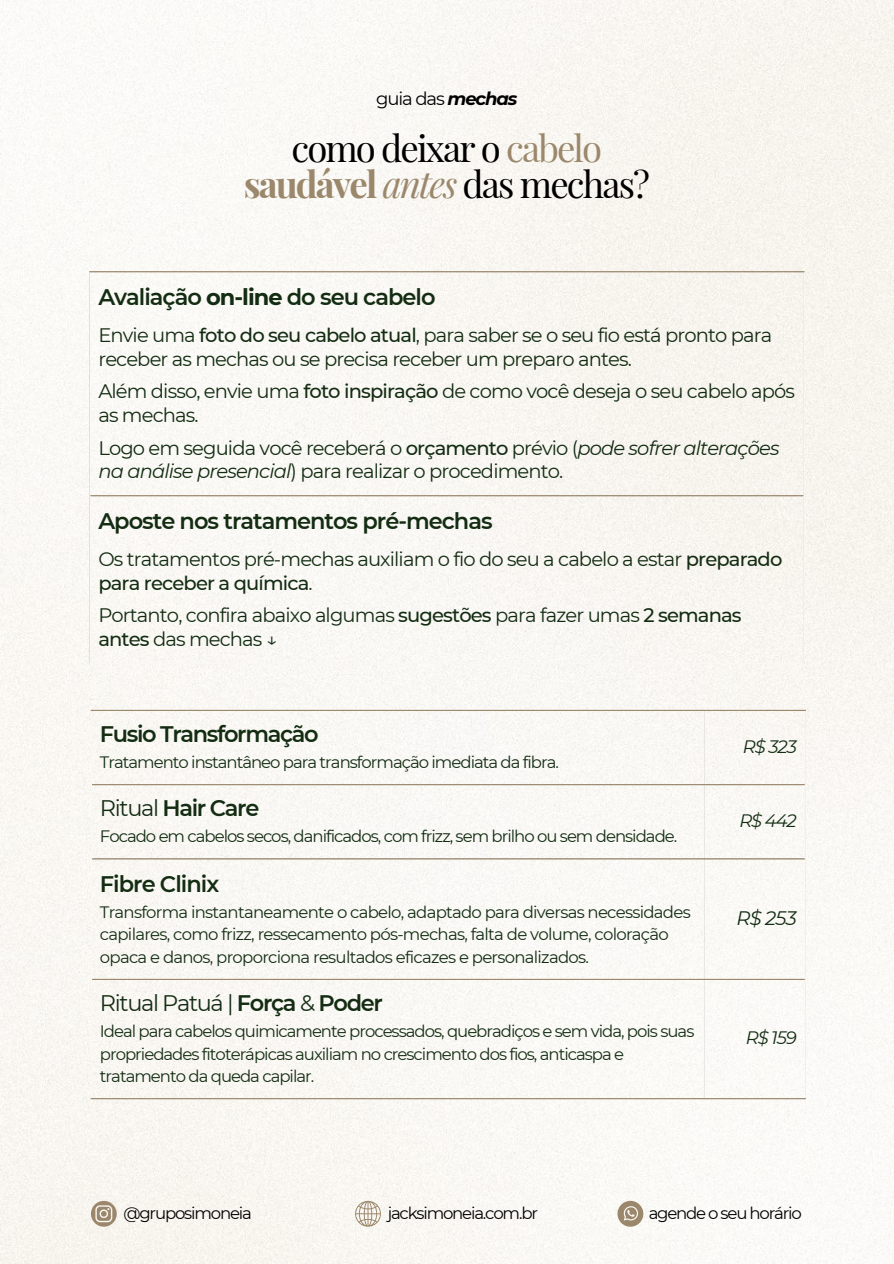
<style>
.page{position:relative;width:894px;height:1264px;background:#fff}
.page>*{position:absolute;margin:0;border:0;box-sizing:border-box;transform-origin:0 0}
.t1{font:36.45px/36px "Playfair Display";letter-spacing:-.05em;color:#000;text-align:center}
.t2{font:600 22.5px "Montserrat";letter-spacing:-.045em;color:#132c12}
.t3{font:22.5px "Montserrat";letter-spacing:-.06em;color:#132c12}
.t4{font:19.5px/23.7px "Montserrat";letter-spacing:-.045em;color:#132c12}
.t5{font:italic 19.5px "Montserrat";color:#132c12}
.t6{font:italic 18px "Montserrat";letter-spacing:-.06em;color:#132c12}
.t7{font:18px "Montserrat";letter-spacing:-.06em;color:#000}
.t8{font:16.5px/22.5px "Montserrat";letter-spacing:-.06em;color:#132c12}
.t9{font:16.5px "Montserrat";letter-spacing:-.07em;color:#000}
.s1{font-weight:700;font-style:italic}
.s2{color:#9b886c}
.s3{font-weight:700;color:#9b886c}
.s4{font-style:italic;color:#9b886c}
.s5{font-weight:700}
.s6{font-weight:500}
.s7{font-style:italic}
.s8{font-weight:400}
.s9{font-weight:600}
</style>
<div class="page">
<div style="left:0;top:0;width:893px;height:1263px;background:#f9f8f3"></div>
<hr style="left:89px;top:272px;width:1px;height:391px;background:#faf8f5">
<hr style="left:802px;top:272px;width:2px;height:391px;background:#faf8f5">
<hr style="left:89px;top:663px;width:715px;height:1px;background:#faf8f5">
<hr style="left:89px;top:271px;width:715px;height:1px;background:#9b886c">
<hr style="left:90px;top:495px;width:712px;height:1px;background:#9b886c">
<svg style="left:617px;top:1200px;width:26px;height:26px"></svg>
<svg style="left:91px;top:1200px;width:26px;height:26px"></svg>
<svg style="left:355px;top:1200px;width:26px;height:26px"></svg>
<hr style="left:91px;top:711px;width:1px;height:387px;background:#faf8f5">
<hr style="left:703px;top:711px;width:1px;height:387px;background:#faf8f5">
<hr style="left:804px;top:711px;width:1px;height:387px;background:#faf8f5">
<hr style="left:91px;top:709px;width:714px;height:2px;background:#9b886c">
<hr style="left:92px;top:784px;width:712px;height:1px;background:#9b886c">
<hr style="left:92px;top:858px;width:712px;height:1px;background:#9b886c">
<hr style="left:92px;top:978px;width:712px;height:1px;background:#9b886c">
<hr style="left:91px;top:1098px;width:714px;height:1px;background:#9b886c">
<p class="t7" style="left:376px;top:88px;width:143px">guia das <span class="s1">mechas</span></p>
<h1 class="t1" style="left:244px;top:128px;width:407px">como deixar o <span class="s2">cabelo </span><span class="s3">saudável</span> <span class="s4">antes</span> das mechas?</h1>
<h2 class="t2" style="left:98px;top:283px;width:338px">Avaliação <span class="s5">on-line</span> do seu cabelo</h2>
<p class="t4" style="left:98px;top:323px;width:675px">Envie uma <span class="s6">foto do seu cabelo atual</span>, para saber se o seu fio está pronto para receber as mechas ou se precisa receber um preparo antes.</p>
<p class="t4" style="left:98px;top:379px;width:698px">Além disso, envie uma <span class="s6">foto inspiração</span> de como você deseja o seu cabelo após as mechas.</p>
<p class="t4" style="left:98px;top:436px;width:682px">Logo em seguida você receberá o <span class="s6">orçamento</span> prévio (<span class="s7">pode sofrer alterações na análise presencial</span>) para realizar o procedimento.</p>
<h2 class="t2" style="left:98px;top:507px;width:395px">Aposte nos tratamentos pré-mechas</h2>
<p class="t4" style="left:98px;top:547px;width:685px">Os tratamentos pré-mechas auxiliam o fio do seu a cabelo a estar <span class="s6">preparado para receber a química</span>.</p>
<p class="t4" style="left:98px;top:603px;width:644px">Portanto, confira abaixo algumas <span class="s6">sugestões</span> para fazer umas <span class="s6">2 semanas antes</span> das mechas ↓</p>
<h2 class="t2" style="left:100px;top:720px;width:220px">Fusio Transformação</h2>
<p class="t8" style="left:100px;top:751px;width:460px">Tratamento instantâneo para transformação imediata da fibra.</p>
<h2 class="t2" style="left:100px;top:794px;width:161px"><span class="s8">Ritual</span> Hair Care</h2>
<p class="t8" style="left:100px;top:825px;width:578px">Focado em cabelos secos, danificados, com frizz, sem brilho ou sem densidade.</p>
<p class="t6" style="left:742px;top:735px;width:55px">R$ 323</p>
<p class="t6" style="left:739px;top:809px;width:59px">R$ 442</p>
<h2 class="t2" style="left:100px;top:870px;width:121px">Fibre Clinix</h2>
<p class="t8" style="left:100px;top:900px;width:592px">Transforma instantaneamente o cabelo, adaptado para diversas necessidades capilares, como frizz, ressecamento pós-mechas, falta de volume, coloração opaca e danos, proporciona resultados eficazes e personalizados.</p>
<p class="t5" style="left:736px;top:905px;width:62px">R$ 253</p>
<h2 class="t3" style="left:100px;top:989px;width:284px">Ritual Patuá | <span class="s9">Força</span> &amp; <span class="s9">Poder</span></h2>
<p class="t8" style="left:100px;top:1019px;width:595px">Ideal para cabelos quimicamente processados, quebradiços e sem vida, pois suas propriedades fitoterápicas auxiliam no crescimento dos fios, anticaspa e tratamento da queda capilar.</p>
<p class="t6" style="left:745px;top:1026px;width:53px">R$ 159</p>
<p class="t9" style="left:123px;top:1203px;width:130px">@gruposimoneia</p>
<p class="t9" style="left:387px;top:1203px;width:152px">jacksimoneia.com.br</p>
<p class="t9" style="left:648px;top:1203px;width:155px">agende o seu horário</p>
</div>
